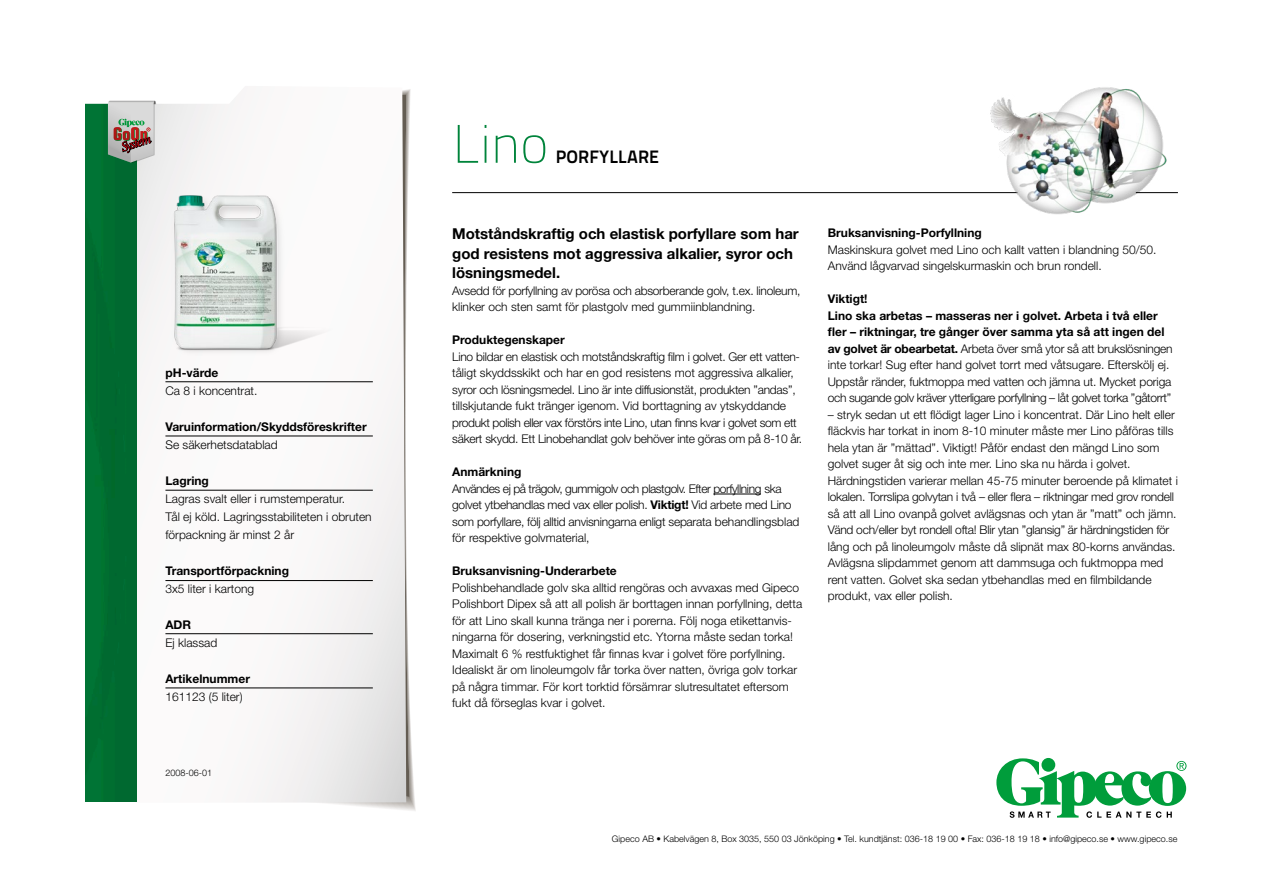
<style>
.page{position:relative;width:1263px;height:893px;background:#fff}
.page>*{position:absolute;margin:0;border:0;box-sizing:border-box;transform-origin:0 0}
.t1{font:700 54px "Titillium Text 14 L";color:#00843b}
.t2{font:18px "Titillium Text 14 L 800 wt";color:#000}
.t3{font:700 15px/19.5px "Helvetica Neue LT Std";color:#000}
.t4{font:300 12px/16.5px "Helvetica Neue LT Std";color:#000}
.t5{font:300 12px/16.5px "Helvetica Neue LT Std";letter-spacing:-.02em;color:#000}
.t6{font:700 12px "Helvetica Neue LT Std";color:#000}
.t7{font:300 9px "Helvetica Neue LT Std";color:#000}
.s1{font-weight:700}
</style>
<div class="page">
<svg style="left:131px;top:90px;width:275px;height:713px"></svg>
<div style="left:85px;top:163px;width:52px;height:638px;background:#006c30"></div>
<hr style="left:713px;top:494px;width:48px;height:1px;background:#000">
<hr style="left:165px;top:381px;width:208px;height:1px;background:#000">
<hr style="left:165px;top:436px;width:208px;height:1px;background:#000">
<hr style="left:165px;top:490px;width:208px;height:1px;background:#000">
<hr style="left:165px;top:580px;width:208px;height:1px;background:#000">
<hr style="left:165px;top:633px;width:208px;height:1px;background:#000">
<hr style="left:165px;top:688px;width:208px;height:1px;background:#000">
<hr style="left:452px;top:192px;width:565px;height:1px;background:#000">
<img style="left:114px;top:175px;width:227px;height:196px">
<img style="left:986px;top:87px;width:188px;height:128px">
<svg style="left:996px;top:758px;width:190px;height:60px"></svg>
<svg style="left:85px;top:90px;width:178px;height:73px"></svg>
<hr style="left:1136px;top:192px;width:42px;height:1px;background:#000">
<p class="t6" style="left:165px;top:366px;width:54px">pH-värde</p>
<p class="t4" style="left:165px;top:383px;width:94px">Ca 8 i koncentrat.</p>
<p class="t6" style="left:165px;top:420px;width:203px">Varuinformation/Skyddsföreskrifter</p>
<p class="t4" style="left:165px;top:437px;width:114px">Se säkerhetsdatablad</p>
<p class="t6" style="left:165px;top:474px;width:45px">Lagring</p>
<p class="t4" style="left:165px;top:490px;width:208px;line-height:18px">Lagras svalt eller i rumstemperatur.<br>Tål ej köld. Lagringsstabiliteten i obruten förpackning är minst 2 år</p>
<p class="t6" style="left:165px;top:564px;width:125px">Transportförpackning</p>
<p class="t4" style="left:165px;top:581px;width:90px">3x5 liter i kartong</p>
<p class="t6" style="left:165px;top:618px;width:27px">ADR</p>
<p class="t4" style="left:165px;top:635px;width:53px">Ej klassad</p>
<p class="t6" style="left:165px;top:672px;width:86px">Artikelnummer</p>
<p class="t4" style="left:165px;top:689px;width:79px">161123 (5 liter)</p>
<p class="t7" style="left:165px;top:767px;width:48px">2008-06-01</p>
<h1 class="t1" style="left:452px;top:112px;width:98px">Lino</h1>
<h2 class="t2" style="left:556px;top:145px;width:105px">PORFYLLARE</h2>
<p class="t3" style="left:452px;top:224px;width:348px">Motståndskraftig och elastisk porfyllare som har god resistens mot aggressiva alkalier, syror och lösningsmedel.</p>
<p class="t5" style="left:452px;top:282px;width:350px">Avsedd för porfyllning av porösa och absorberande golv, t.ex. linoleum, klinker och sten samt för plastgolv med gummiinblandning.</p>
<p class="t6" style="left:452px;top:333px;width:114px">Produktegenskaper</p>
<p class="t5" style="left:452px;top:348px;width:352px">Lino bildar en elastisk och motståndskraftig film i golvet. Ger ett vatten&shy;tåligt skyddsskikt och har en god resistens mot aggressiva alkalier, syror och lösningsmedel. Lino är inte diffusionstät, produkten ”andas”, tillskjutande fukt tränger igenom. Vid borttagning av ytskyddande produkt polish eller vax förstörs inte Lino, utan finns kvar i golvet som ett säkert skydd. Ett Linobehandlat golv behöver inte göras om på 8-10 år.</p>
<p class="t6" style="left:452px;top:465px;width:71px">Anmärkning</p>
<p class="t5" style="left:452px;top:480px;width:349px">Användes ej på trägolv, gummigolv och plastgolv. Efter porfyllning ska golvet ytbehandlas med vax eller polish. <span class="s1">Viktigt!</span> Vid arbete med Lino som porfyllare, följ alltid anvisningarna enligt separata behandlingsblad för respektive golvmaterial,</p>
<p class="t6" style="left:452px;top:564px;width:166px">Bruksanvisning-Underarbete</p>
<p class="t4" style="left:452px;top:579px;width:352px">Polishbehandlade golv ska alltid rengöras och avvaxas med Gipeco Polishbort Dipex så att all polish är borttagen innan porfyllning, detta för att Lino skall kunna tränga ner i porerna. Följ noga etikettanvis&shy;ningarna för dosering, verkningstid etc. Ytorna måste sedan torka!<br>Maximalt 6 % restfuktighet får finnas kvar i golvet före porfyllning.<br>Idealiskt är om linoleumgolv får torka över natten, övriga golv torkar på några timmar. För kort torktid försämrar slutresultatet eftersom fukt då förseglas kvar i golvet.</p>
<p class="t6" style="left:828px;top:225px;width:155px">Bruksanvisning-Porfyllning</p>
<p class="t4" style="left:828px;top:241px;width:330px">Maskinskura golvet med Lino och kallt vatten i blandning 50/50.<br>Använd lågvarvad singelskurmaskin och brun rondell.</p>
<p class="t4" style="left:828px;top:290px;width:346px"><span class="s1">Viktigt!<br>Lino ska arbetas – masseras ner i golvet. Arbeta i två eller fler – riktningar, tre gånger över samma yta så att ingen del av golvet är obearbetat.</span> Arbeta över små ytor så att brukslösningen inte torkar! Sug efter hand golvet torrt med våtsugare. Efterskölj ej.<br>Uppstår ränder, fuktmoppa med vatten och jämna ut. Mycket poriga och sugande golv kräver ytterligare porfyllning – låt golvet torka ”gåtorrt”</p>
<p class="t4" style="left:828px;top:406px;width:352px">– stryk sedan ut ett flödigt lager Lino i koncentrat. Där Lino helt eller fläckvis har torkat in inom 8-10 minuter måste mer Lino påföras tills hela ytan är ”mättad”. Viktigt! Påför endast den mängd Lino som golvet suger åt sig och inte mer. Lino ska nu härda i golvet.<br>Härdningstiden varierar mellan 45-75 minuter beroende på klimatet i lokalen. Torrslipa golvytan i två – eller flera – riktningar med grov rondell så att all Lino ovanpå golvet avlägsnas och ytan är ”matt” och jämn.<br>Vänd och/eller byt rondell ofta! Blir ytan ”glansig” är härdningstiden för lång och på linoleumgolv måste då slipnät max 80-korns användas.<br>Avlägsna slipdammet genom att dammsuga och fuktmoppa med rent vatten. Golvet ska sedan ytbehandlas med en filmbildande produkt, vax eller polish.</p>
<p class="t7" style="left:612px;top:833px;width:567px">Gipeco AB • Kabelvägen 8, Box 3035, 550 03 Jönköping • Tel. kundtjänst: 036-18 19 00 • Fax: 036-18 19 18 • info@gipeco.se • www.gipeco.se</p>
</div>
